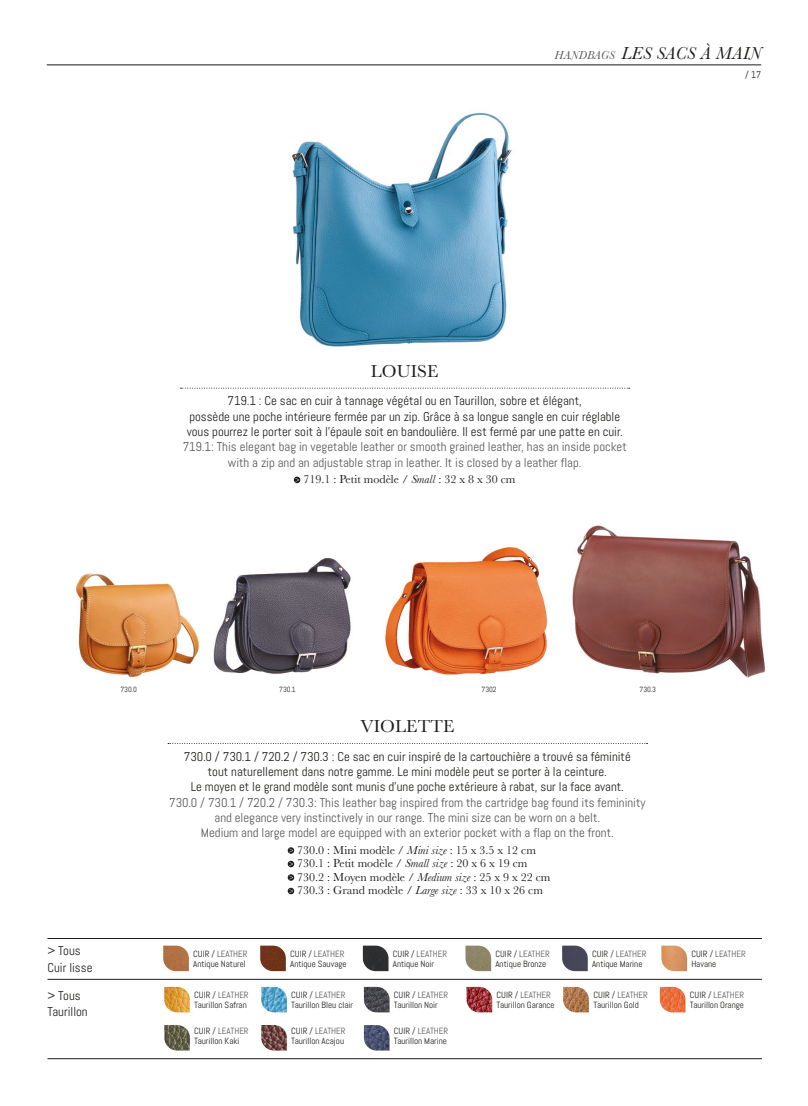
<style>
.page{position:relative;width:808px;height:1106px;background:#fff}
.page>*{position:absolute;margin:0;border:0;box-sizing:border-box;transform-origin:0 0}
.t1{font:italic 18px "Baskerville";letter-spacing:.02em;color:#1d1d1b}
.t2{font:18px "Baskerville";letter-spacing:.01em;color:#1d1d1b}
.t3{font:12.75px/15.3px "Abel";color:#1d1d1b;text-align:center}
.t4{font:12.75px/15.3px "Abel";color:#575756;text-align:center}
.t5{font:12px/13.5px "Baskerville";color:#1d1d1b}
.t6{font:9.75px "Abel";color:#1d1d1b}
.t7{font:9px/9.8px "Abel";color:#1d1d1b}
.t8{font:7.5px "Abel";color:#1d1d1b}
.s1{font-size:12px;color:#575756}
.s2{font-style:italic}
.s3{color:#575756}
</style>
<div class="page">
<hr style="left:47px;top:65px;width:714px;height:1px;background:#1d1d1b">
<svg style="left:181px;top:388px;width:449px;height:1px"></svg>
<svg style="left:294px;top:476px;width:6px;height:7px"></svg>
<svg style="left:295px;top:478px;width:4px;height:4px"></svg>
<svg style="left:168px;top:743px;width:479px;height:1px"></svg>
<svg style="left:288px;top:847px;width:6px;height:6px"></svg>
<svg style="left:288px;top:860px;width:6px;height:7px"></svg>
<svg style="left:289px;top:862px;width:4px;height:4px"></svg>
<svg style="left:288px;top:874px;width:6px;height:6px"></svg>
<svg style="left:288px;top:887px;width:6px;height:7px"></svg>
<svg style="left:289px;top:889px;width:4px;height:4px"></svg>
<img style="left:164px;top:986px;width:26px;height:26px">
<img style="left:164px;top:1025px;width:26px;height:25px">
<img style="left:364px;top:986px;width:26px;height:26px">
<img style="left:364px;top:1025px;width:26px;height:25px">
<img style="left:261px;top:986px;width:26px;height:26px">
<img style="left:261px;top:1025px;width:26px;height:25px">
<img style="left:466px;top:986px;width:26px;height:26px">
<img style="left:563px;top:986px;width:26px;height:26px">
<img style="left:660px;top:986px;width:25px;height:26px">
<hr style="left:48px;top:979px;width:714px;height:1px;background:#1d1d1b">
<hr style="left:48px;top:1058px;width:714px;height:1px;background:#1d1d1b">
<hr style="left:48px;top:938px;width:714px;height:1px;background:#1d1d1b">
<img style="left:292px;top:112px;width:220px;height:235px">
<img style="left:572px;top:525px;width:193px;height:153px">
<img style="left:385px;top:547px;width:163px;height:128px">
<img style="left:76px;top:573px;width:121px;height:105px">
<img style="left:197px;top:557px;width:154px;height:117px">
<img style="left:163px;top:945px;width:26px;height:26px">
<img style="left:363px;top:945px;width:25px;height:26px">
<img style="left:260px;top:945px;width:26px;height:26px">
<img style="left:465px;top:945px;width:26px;height:26px">
<img style="left:562px;top:945px;width:26px;height:26px">
<img style="left:661px;top:945px;width:26px;height:26px">
<h1 class="t1" style="left:554px;top:41px;width:208px"><span class="s1">HANDBAGS</span> LES SACS À MAIN</h1>
<p class="t6" style="left:745px;top:68px;width:18px">/ 17</p>
<h1 class="t2" style="left:371px;top:359px;width:69px">LOUISE</h1>
<p class="t3" style="left:187px;top:393px;width:438px">719.1 : Ce sac en cuir à tannage végétal ou en Taurillon, sobre et élégant,<br>possède une poche intérieure fermée par un zip. Grâce à sa longue sangle en cuir réglable vous pourrez le porter soit à l’épaule soit en bandoulière. Il est fermé par une patte en cuir.</p>
<p class="t4" style="left:183px;top:439px;width:446px">719.1: This elegant bag in vegetable leather or smooth grained leather, has an inside pocket with a zip and an adjustable strap in leather. It is closed by a leather flap.</p>
<p class="t5" style="left:303px;top:472px;width:214px">719.1 : Petit modèle / <span class="s2">Small</span> : 32 x 8 x 30 cm</p>
<p class="t8" style="left:120px;top:684px;width:18px">730.0</p>
<p class="t8" style="left:279px;top:684px;width:18px">730.1</p>
<p class="t8" style="left:481px;top:684px;width:17px">7302</p>
<p class="t8" style="left:640px;top:684px;width:18px">730.3</p>
<h1 class="t2" style="left:360px;top:715px;width:96px">VIOLETTE</h1>
<p class="t3" style="left:184px;top:748px;width:448px">730.0 / 730.1 / 720.2 / 730.3 : Ce sac en cuir inspiré de la cartouchière a trouvé sa féminité tout naturellement dans notre gamme. Le mini modèle peut se porter à la ceinture.<br>Le moyen et le grand modèle sont munis d’une poche extérieure à rabat, sur la face avant.</p>
<p class="t4" style="left:169px;top:794px;width:478px">730.0 / 730.1 / 720.2 / 730.3: This leather bag inspired from the cartridge bag found its femininity and elegance very instinctively in our range. The mini size can be worn on a belt.<br>Medium and large model are equipped with an exterior pocket with a flap on the front.</p>
<p class="t5" style="left:297px;top:843px;width:255px">730.0 : Mini modèle / <span class="s2">Mini size</span> : 15 x 3.5 x 12 cm 730.1 : Petit modèle / <span class="s2">Small size</span> : 20 x 6 x 19 cm 730.2 : Moyen modèle / <span class="s2">Medium size</span> : 25 x 9 x 22 cm 730.3 : Grand modèle / <span class="s2">Large size</span> : 33 x 10 x 26 cm</p>
<p class="t3" style="left:48px;top:942px;width:46px;line-height:16.5px;text-align:left">&gt; Tous<br>Cuir lisse</p>
<p class="t7" style="left:193px;top:949px;width:56px">CUIR / <span class="s3">LEATHER<br></span>Antique Naturel</p>
<p class="t7" style="left:393px;top:949px;width:56px">CUIR / <span class="s3">LEATHER<br></span>Antique Noir</p>
<p class="t7" style="left:290px;top:949px;width:58px">CUIR / <span class="s3">LEATHER<br></span>Antique Sauvage</p>
<p class="t7" style="left:495px;top:949px;width:56px">CUIR / <span class="s3">LEATHER<br></span>Antique Bronze</p>
<p class="t7" style="left:592px;top:949px;width:56px">CUIR / <span class="s3">LEATHER<br></span>Antique Marine</p>
<p class="t7" style="left:691px;top:949px;width:56px">CUIR / <span class="s3">LEATHER<br></span>Havane</p>
<p class="t3" style="left:48px;top:987px;width:42px;line-height:16.5px;text-align:left">&gt; Tous<br>Taurillon</p>
<p class="t7" style="left:291px;top:990px;width:63px">CUIR / <span class="s3">LEATHER<br></span>Taurillon Bleu clair</p>
<p class="t7" style="left:291px;top:1025px;width:56px">CUIR / <span class="s3">LEATHER<br></span>Taurillon Acajou</p>
<p class="t7" style="left:194px;top:990px;width:56px">CUIR / <span class="s3">LEATHER<br></span>Taurillon Safran</p>
<p class="t7" style="left:194px;top:1025px;width:56px">CUIR / <span class="s3">LEATHER<br></span>Taurillon Kaki</p>
<p class="t7" style="left:394px;top:990px;width:56px">CUIR / <span class="s3">LEATHER<br></span>Taurillon Noir</p>
<p class="t7" style="left:394px;top:1025px;width:56px">CUIR / <span class="s3">LEATHER<br></span>Taurillon Marine</p>
<p class="t7" style="left:496px;top:990px;width:60px">CUIR / <span class="s3">LEATHER<br></span>Taurillon Garance</p>
<p class="t7" style="left:593px;top:990px;width:56px">CUIR / <span class="s3">LEATHER<br></span>Taurillon Gold</p>
<p class="t7" style="left:690px;top:990px;width:56px">CUIR / <span class="s3">LEATHER<br></span>Taurillon Orange</p>
</div>
